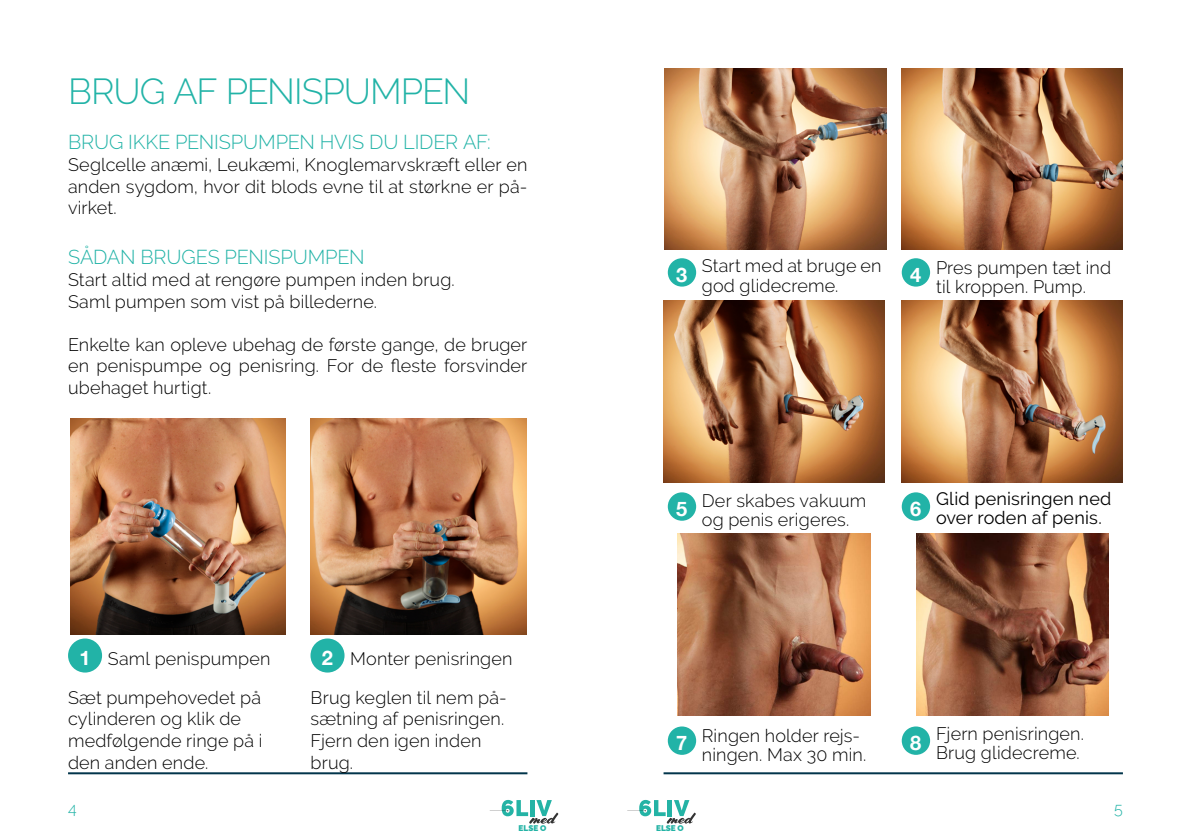
<style>
.page{position:relative;width:1191px;height:840px;background:#fff}
.page>*{position:absolute;margin:0;border:0;box-sizing:border-box;transform-origin:0 0}
.t1{font:300 36px "Raleway";letter-spacing:-.03em;color:#22b3a7}
.t2{font:300 20px "Raleway";letter-spacing:-.005em;color:#22b3a7}
.t3{font:700 20px "Helvetica Neue";color:#fff}
.t4{font:300 18px/21.6px "Raleway";letter-spacing:.01em;color:#000}
.t5{font:18px/19.2px "Raleway";letter-spacing:.01em;color:#000}
.t6{font:300 16px "Raleway";color:#22b3a7}
.t7{font:900 8.2px "Raleway";color:#24b3a5}
.s1{font-family:"Helvetica Neue";font-weight:700;font-size:20px;color:#fff}
</style>
<div class="page">
<svg style="left:490px;top:799px;width:68px;height:24px"></svg>
<svg style="left:627px;top:799px;width:69px;height:24px"></svg>
<hr style="left:68px;top:771px;width:459px;height:2px;background:#02354b">
<hr style="left:663px;top:771px;width:460px;height:2px;background:#02354b">
<img style="left:70px;top:418px;width:216px;height:216px">
<img style="left:310px;top:418px;width:216px;height:216px">
<img style="left:901px;top:68px;width:222px;height:181px">
<img style="left:665px;top:68px;width:221px;height:181px">
<img style="left:663px;top:300px;width:221px;height:182px">
<img style="left:678px;top:533px;width:192px;height:181px">
<img style="left:916px;top:533px;width:192px;height:181px">
<img style="left:901px;top:300px;width:222px;height:182px">
<div style="left:901px;top:726px;width:29px;height:28px;background:#22b3a7;border-radius:50%"></div>
<div style="left:668px;top:726px;width:28px;height:28px;background:#22b3a7;border-radius:50%"></div>
<div style="left:901px;top:492px;width:29px;height:28px;background:#22b3a7;border-radius:50%"></div>
<div style="left:668px;top:492px;width:28px;height:28px;background:#22b3a7;border-radius:50%"></div>
<div style="left:901px;top:258px;width:29px;height:28px;background:#22b3a7;border-radius:50%"></div>
<div style="left:668px;top:258px;width:28px;height:28px;background:#22b3a7;border-radius:50%"></div>
<div style="left:68px;top:638px;width:34px;height:34px;background:#22b3a7;border-radius:50%"></div>
<div style="left:310px;top:638px;width:34px;height:34px;background:#22b3a7;border-radius:50%"></div>
<h1 class="t1" style="left:68px;top:71px;width:403px">BRUG AF PENISPUMPEN</h1>
<p class="t2" style="left:68px;top:130px;width:424px">BRUG IKKE PENISPUMPEN HVIS DU LIDER AF:</p>
<p class="t4" style="left:68px;top:154px;width:461px;text-align:justify">Seglcelle anæmi, Leukæmi, Knoglemarvskræft eller en anden sygdom, hvor dit blods evne til at størkne er på&shy;virket.</p>
<p class="t2" style="left:68px;top:245px;width:298px">SÅDAN BRUGES PENISPUMPEN</p>
<p class="t4" style="left:68px;top:268px;width:388px">Start altid med at rengøre pumpen inden brug.<br>Saml pumpen som vist på billederne.</p>
<p class="t4" style="left:68px;top:333px;width:461px;text-align:justify">Enkelte kan opleve ubehag de første gange, de bruger en penispumpe og penisring. For de fleste forsvinder ubehaget hurtigt.</p>
<p class="t4" style="left:68px;top:639px;width:204px;line-height:38.2px;text-indent:11px"><span class="s1">1</span> Saml penispumpen<br>Sæt pumpehovedet på</p>
<p class="t4" style="left:68px;top:707px;width:196px">cylinderen og klik de medfølgende ringe på i den anden ende.</p>
<p class="t4" style="left:322px;top:647px;width:192px"><span class="s1">2</span> Monter penisringen</p>
<p class="t4" style="left:310px;top:686px;width:198px">Brug keglen til nem på&shy;sætning af penisringen.<br>Fjern den igen inden brug.</p>
<p class="t4" style="left:702px;top:256px;width:181px;line-height:19.2px">Start med at bruge en god glidecreme.</p>
<p class="t4" style="left:936px;top:258px;width:177px;line-height:19.2px">Pres pumpen tæt ind til kroppen. Pump.</p>
<p class="t3" style="left:676px;top:259px;width:13px">3</p>
<p class="t3" style="left:910px;top:259px;width:13px">4</p>
<p class="t4" style="left:702px;top:490px;width:166px;line-height:19.2px">Der skabes vakuum og penis erigeres.</p>
<p class="t5" style="left:936px;top:489px;width:177px">Glid penisringen ned over roden af penis.</p>
<p class="t3" style="left:676px;top:493px;width:13px">5</p>
<p class="t3" style="left:910px;top:493px;width:13px">6</p>
<p class="t4" style="left:702px;top:725px;width:166px;line-height:19.2px">Ringen holder rejs&shy;ningen. Max 30 min.</p>
<p class="t4" style="left:936px;top:723px;width:149px;line-height:19.2px">Fjern penisringen.<br>Brug glidecreme.</p>
<p class="t3" style="left:676px;top:727px;width:13px">7</p>
<p class="t3" style="left:910px;top:727px;width:13px">8</p>
<p class="t6" style="left:68px;top:798px;width:10px">4</p>
<p class="t6" style="left:1114px;top:798px;width:10px">5</p>
<p class="t7" style="left:518px;top:823px;width:29px">ELSE O</p>
<p class="t7" style="left:656px;top:823px;width:29px">ELSE O</p>
</div>
